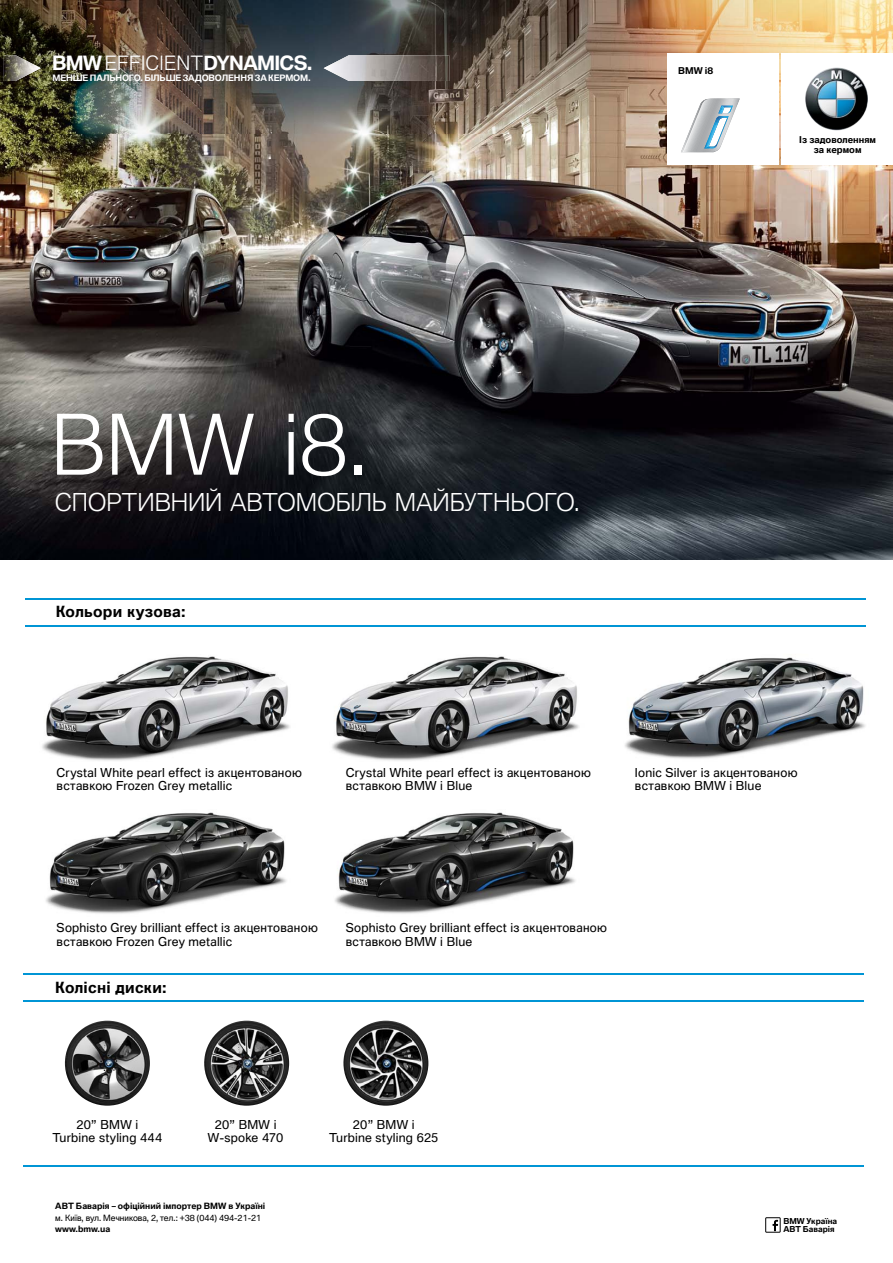
<style>
.page{position:relative;width:893px;height:1263px;background:#fff}
.page>*{position:absolute;margin:0;border:0;box-sizing:border-box;transform-origin:0 0}
.t1{font:300 80.85px "BMW Type V2";color:#fff}
.t2{font:300 24px "BMW Type V2";letter-spacing:-.005em;color:#fff}
.t3{font:700 19.2px "BMW Type Global Pro";letter-spacing:-.035em;color:#fff}
.t4{font:700 15px "BMW Type V2";letter-spacing:.015em;color:#000}
.t5{font:12px/13.5px "BMW Type V2";letter-spacing:.015em;color:#000}
.t6{font:700 9.15px/9.9px "BMW Type V2";color:#000;text-align:center}
.t7{font:700 8.55px "BMW Type Global Pro";letter-spacing:-.02em;color:#fff}
.t8{font:700 8.4px "BMW Type V2";color:#000}
.t9{font:8.4px "BMW Type V2";color:#000}
.t10{font:700 7.95px/7.9px "BMW Type V2";color:#000}
.s1{font-weight:300}
</style>
<div class="page">
<img style="left:42px;top:656px;width:248px;height:105px">
<img style="left:332px;top:656px;width:247px;height:105px">
<img style="left:625px;top:657px;width:241px;height:102px">
<img style="left:46px;top:812px;width:241px;height:102px">
<img style="left:335px;top:812px;width:241px;height:102px">
<img style="left:0;top:0;width:893px;height:559px">
<hr style="left:25px;top:598px;width:840px;height:1px;background:#0095d5">
<hr style="left:25px;top:625px;width:840px;height:1px;background:#0095d5">
<hr style="left:23px;top:974px;width:841px;height:1px;background:#0095d5">
<hr style="left:23px;top:1000px;width:841px;height:1px;background:#0095d5">
<img style="left:3px;top:55px;width:38px;height:26px">
<img style="left:324px;top:55px;width:125px;height:26px">
<div style="left:667px;top:53px;width:111px;height:112px;background:#fff"></div>
<div style="left:782px;top:53px;width:111px;height:112px;background:#fff"></div>
<img style="left:805px;top:68px;width:63px;height:62px">
<svg style="left:681px;top:98px;width:59px;height:54px"></svg>
<hr style="left:23px;top:1165px;width:841px;height:1px;background:#0095d5">
<img style="left:65px;top:1021px;width:85px;height:85px;border-radius:42px">
<img style="left:204px;top:1021px;width:85px;height:85px;border-radius:42px">
<img style="left:343px;top:1021px;width:85px;height:85px;border-radius:42px">
<div style="left:765px;top:1217px;width:16px;height:16px;border:1px solid #000"></div>
<svg style="left:773px;top:1220px;width:5px;height:11px"></svg>
<h3 class="t3" style="left:52px;top:52px;width:262px">BMW <span class="s1">EFFICIENT</span>DYNAMICS.</h3>
<p class="t7" style="left:53px;top:73px;width:260px">МЕНШЕ ПАЛЬНОГО. БІЛЬШЕ ЗАДОВОЛЕННЯ ЗА КЕРМОМ.</p>
<p class="t6" style="left:678px;top:67px;width:37px">BMW i8</p>
<p class="t6" style="left:799px;top:136px;width:78px">Із задоволенням за кермом</p>
<h1 class="t1" style="left:51px;top:398px;width:317px">BMW i8.</h1>
<h2 class="t2" style="left:55px;top:488px;width:526px">СПОРТИВНИЙ АВТОМОБІЛЬ МАЙБУТНЬОГО.</h2>
<p class="t4" style="left:56px;top:603px;width:131px">Кольори кузова:</p>
<p class="t5" style="left:57px;top:767px;width:247px">Crystal White pearl effect із акцентованою вставкою Frozen Grey metallic</p>
<p class="t5" style="left:346px;top:767px;width:247px">Crystal White pearl effect із акцентованою вставкою BMW i Blue</p>
<p class="t5" style="left:635px;top:767px;width:164px">Ionic Silver із акцентованою вставкою BMW i Blue</p>
<p class="t5" style="left:57px;top:922px;width:263px">Sophisto Grey brilliant effect із акцентованою вставкою Frozen Grey metallic</p>
<p class="t5" style="left:346px;top:922px;width:263px">Sophisto Grey brilliant effect із акцентованою вставкою BMW i Blue</p>
<p class="t4" style="left:55px;top:978px;width:113px">Колісні диски:</p>
<p class="t5" style="left:53px;top:1119px;width:111px;text-align:center">20” BMW i<br>Turbine styling 444</p>
<p class="t5" style="left:208px;top:1119px;width:77px;text-align:center">20” BMW i<br>W-spoke 470</p>
<p class="t5" style="left:329px;top:1119px;width:111px;text-align:center">20” BMW i<br>Turbine styling 625</p>
<p class="t8" style="left:55px;top:1201px;width:212px">АВТ Баварія – офіційний імпортер BMW в Україні</p>
<p class="t9" style="left:55px;top:1212px;width:207px">м. Київ, вул. Мечникова, 2, тел.: +38 (044) 494-21-21</p>
<p class="t8" style="left:55px;top:1224px;width:57px">www.bmw.ua</p>
<p class="t10" style="left:783px;top:1218px;width:55px">BMW Україна<br>АВТ Баварія</p>
</div>
